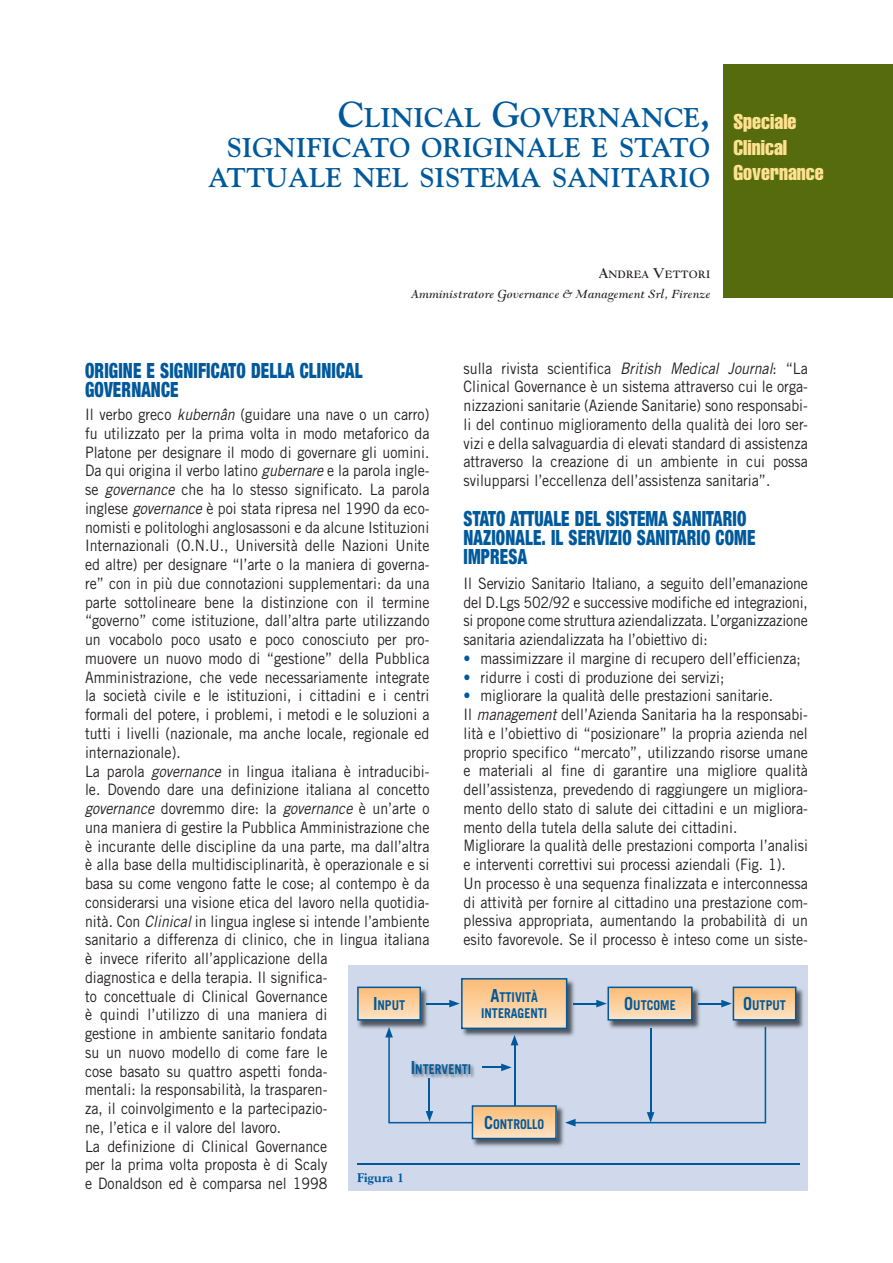
<style>
.page{position:relative;width:893px;height:1263px;background:#fff}
.page>*{position:absolute;margin:0;border:0;box-sizing:border-box;transform-origin:0 0}
.t1{font:700 27px/30px "Goudy";color:#00599b;text-align:right}
.t2{font:900 condensed 21px/18.8px "Helvetica Neue";letter-spacing:.01em;color:#00599b;scale:.8 1}
.t3{font:extra-condensed 21px/25.2px "Helvetica";color:#ffe192}
.t4{font:15.75px/18.8px "Trade Gothic";color:#231f20;scale:.9 1}
.t5{font:italic 14.25px "Goudy Modern";color:#231f20}
.t6{font:700 13.5px/16.5px "Trade Gothic";color:#00599b;text-align:center;scale:.9 1}
.t7{font:12.9px "Goudy Modern";color:#231f20}
.t8{font:800 12.75px "Goudy";color:#00599b}
.s1{font-size:36px}
.s2{font-size:17.25px}
.s3{font-style:italic}
.s4{color:#00599b}
.s5{font-size:18px}
</style>
<div class="page">
<div style="left:723px;top:64px;width:170px;height:234px;background:#556b0e"></div>
<div style="left:349px;top:965px;width:459px;height:226px;background:#cfd9eb"></div>
<hr style="left:357px;top:1164px;width:442px;height:1px;background:#00599b">
<img style="left:796px;top:986px;width:8px;height:43px">
<img style="left:471px;top:1139px;width:93px;height:8px">
<svg style="left:357px;top:978px;width:439px;height:161px"></svg>
<h1 class="t1" style="left:208px;top:103px;width:504px"><span class="s1">C</span>LINICAL <span class="s1">G</span>OVERNANCE<span class="s1">,<br></span>SIGNIFICATO ORIGINALE E STATO<br>ATTUALE NEL SISTEMA SANITARIO</h1>
<h2 class="t3" style="left:733px;top:109px;width:92px">Speciale<br>Clinical<br>Governance</h2>
<p class="t7" style="left:599px;top:268px;width:113px"><span class="s2">A</span>NDREA <span class="s2">V</span>ETTORI</p>
<p class="t5" style="left:411px;top:286px;width:301px">Amministratore Governance &amp; Management Srl, Firenze</p>
<p class="t4" style="left:463px;top:358px;width:384px;text-align:justify">sulla rivista scientifica <span class="s3">British Medical Journal</span>: “La Clinical Governance è un sistema attraverso cui le orga&shy;nizzazioni sanitarie (Aziende Sanitarie) sono responsabi&shy;li del continuo miglioramento della qualità dei loro ser&shy;vizi e della salvaguardia di elevati standard di assistenza attraverso la creazione di un ambiente in cui possa svilupparsi l’eccellenza dell’assistenza sanitaria”.</p>
<h2 class="t2" style="left:463px;top:509px;width:366px">STATO ATTUALE DEL SISTEMA SANITARIO<br>NAZIONALE. IL SERVIZIO SANITARIO COME<br>IMPRESA</h2>
<p class="t4" style="left:463px;top:574px;width:384px;text-align:justify">Il Servizio Sanitario Italiano, a seguito dell’emanazione del D.Lgs 502/92 e successive modifiche ed integrazioni, si propone come struttura aziendalizzata. L’organizzazione sanitaria aziendalizzata ha l’obiettivo di:</p>
<p class="t4" style="left:463px;top:649px;width:376px"><span class="s4">•</span> massimizzare il margine di recupero dell’efficienza;</p>
<p class="t4" style="left:463px;top:667px;width:291px"><span class="s4">•</span> ridurre i costi di produzione dei servizi;</p>
<p class="t4" style="left:463px;top:686px;width:384px"><span class="s4">•</span> migliorare la qualità delle prestazioni sanitarie.<br>Il <span class="s3">management</span> dell’Azienda Sanitaria ha la responsabi&shy;lità e l’obiettivo di “posizionare” la propria azienda nel proprio specifico “mercato”, utilizzando risorse umane e materiali al fine di garantire una migliore qualità dell’assistenza, prevedendo di raggiungere un migliora&shy;mento dello stato di salute dei cittadini e un migliora&shy;mento della tutela della salute dei cittadini.<br>Migliorare la qualità delle prestazioni comporta l’analisi e interventi correttivi sui processi aziendali (Fig. 1).<br>Un processo è una sequenza finalizzata e interconnessa di attività per fornire al cittadino una prestazione com&shy;plessiva appropriata, aumentando la probabilità di un esito favorevole. Se il processo è inteso come un siste-</p>
<h2 class="t2" style="left:85px;top:361px;width:348px">ORIGINE E SIGNIFICATO DELLA CLINICAL<br>GOVERNANCE</h2>
<p class="t4" style="left:85px;top:405px;width:384px">Il verbo greco <span class="s3">kubernân</span> (guidare una nave o un carro) fu utilizzato per la prima volta in modo metaforico da Platone per designare il modo di governare gli uomini.<br>Da qui origina il verbo latino <span class="s3">gubernare</span> e la parola ingle&shy;se <span class="s3">governance</span> che ha lo stesso significato. La parola inglese <span class="s3">governance</span> è poi stata ripresa nel 1990 da eco&shy;nomisti e politologhi anglosassoni e da alcune Istituzioni Internazionali (O.N.U., Università delle Nazioni Unite ed altre) per designare “l’arte o la maniera di governa&shy;re” con in più due connotazioni supplementari: da una parte sottolineare bene la distinzione con il termine “governo” come istituzione, dall’altra parte utilizzando un vocabolo poco usato e poco conosciuto per pro&shy;muovere un nuovo modo di “gestione” della Pubblica Amministrazione, che vede necessariamente integrate la società civile e le istituzioni, i cittadini e i centri formali del potere, i problemi, i metodi e le soluzioni a tutti i livelli (nazionale, ma anche locale, regionale ed internazionale).<br>La parola <span class="s3">governance</span> in lingua italiana è intraducibi&shy;le. Dovendo dare una definizione italiana al concetto <span class="s3">governance</span> dovremmo dire: la <span class="s3">governance</span> è un’arte o una maniera di gestire la Pubblica Amministrazione che è incurante delle discipline da una parte, ma dall’altra è alla base della multidisciplinarità, è operazionale e si basa su come vengono fatte le cose; al contempo è da considerarsi una visione etica del lavoro nella quotidia&shy;nità. Con <span class="s3">Clinical</span> in lingua inglese si intende l’ambiente sanitario a differenza di clinico, che in lingua italiana è invece riferito all’applicazione della<br>diagnostica e della terapia. Il significa-<br>to concettuale di Clinical Governance<br>è quindi l’utilizzo di una maniera di<br>gestione in ambiente sanitario fondata<br>su un nuovo modello di come fare le<br>cose basato su quattro aspetti fonda-<br>mentali: la responsabilità, la trasparen-<br>za, il coinvolgimento e la partecipazio-<br>ne, l’etica e il valore del lavoro.<br>La definizione di Clinical Governance<br>per la prima volta proposta è di Scaly<br>e Donaldson ed è comparsa nel 1998</p>
<p class="t6" style="left:373px;top:997px;width:37px"><span class="s5">I</span>NPUT</p>
<p class="t6" style="left:481px;top:988px;width:75px"><span class="s5">A</span>TTIVITÀ<br>INTERAGENTI</p>
<p class="t6" style="left:624px;top:997px;width:59px"><span class="s5">O</span>UTCOME</p>
<p class="t6" style="left:743px;top:997px;width:49px"><span class="s5">O</span>UTPUT</p>
<p class="t6" style="left:411px;top:1060px;width:69px"><span class="s5">I</span>NTERVENTI</p>
<p class="t6" style="left:484px;top:1115px;width:69px"><span class="s5">C</span>ONTROLLO</p>
<p class="t8" style="left:357px;top:1170px;width:49px">Figura 1</p>
</div>
